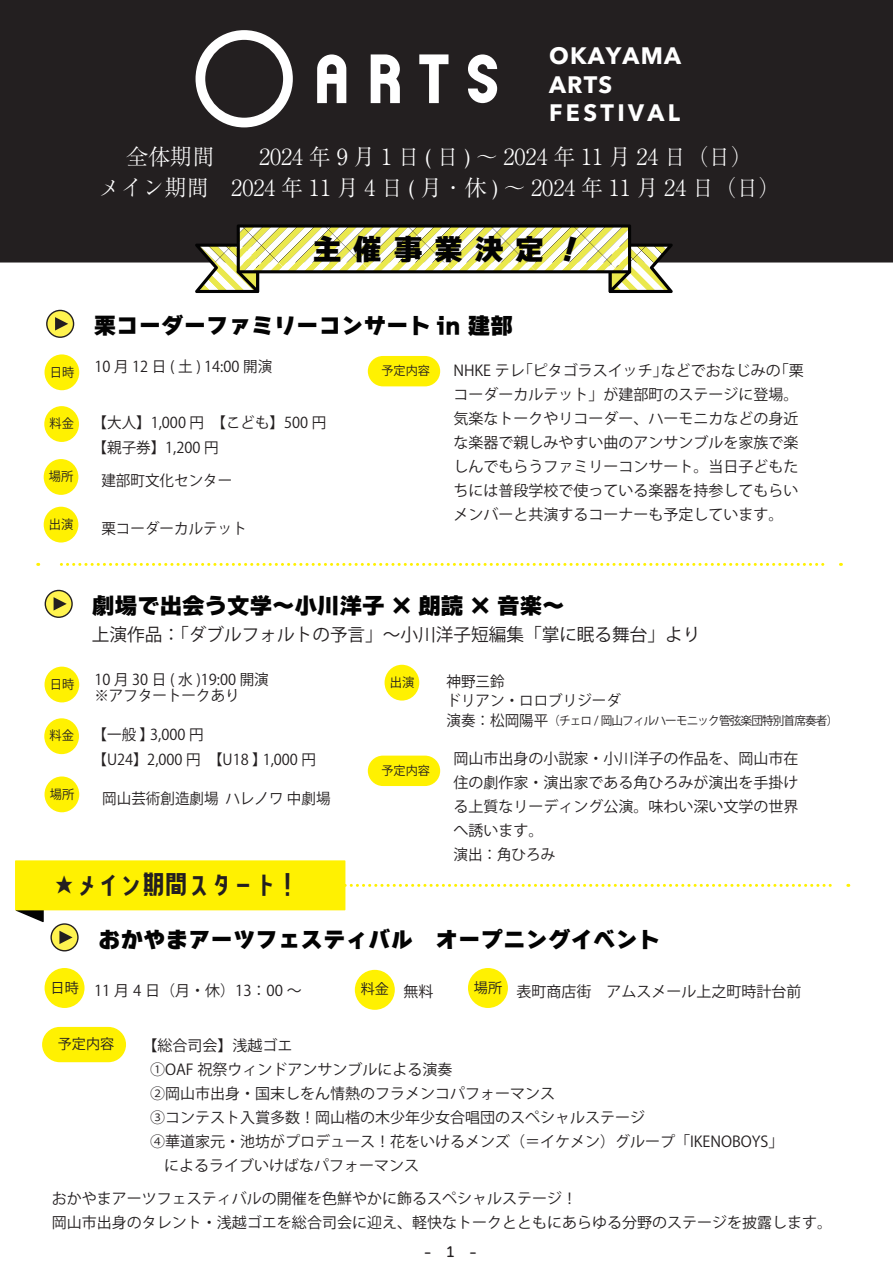
<style>
.page{position:relative;width:893px;height:1263px;background:#fff}
.page>*{position:absolute;margin:0;border:0;box-sizing:border-box;transform-origin:0 0}
.t1{font:28.95px "Wanpaku Ruika 08";letter-spacing:.4em;color:#030303}
.t2{font:28.5px "bananaslipplus";color:#231f20}
.t3{font:700 23.25px/28.7px "Avenir Next W1 G";letter-spacing:.05em;color:#fff}
.t4{font:22.5px "Wanpaku Ruika 08";color:#030303}
.t5{font:300 22.2px/31.5px "Ryumin Pr 6 N";color:#fff;text-align:center}
.t6{font:17.7px "Koz Go Pr 6 N";color:#231f20}
.t7{font:15px/24px "Koz Go Pr 6 N";color:#231f20}
.t8{font:14.25px "Mizolet";color:#231f20}
.t9{font:14.1px "Koz Go Pr 6 N";color:#231f20}
.t10{font:12.6px "Koz Go Pr 6 N";color:#231f20}
.t11{font:12.15px "Koz Go Pr 6 N";color:#231f20}
.t12{font:12px "Koz Go Pr 6 N";letter-spacing:-.075em;color:#231f20}
.s1{font-size:15px}
</style>
<div class="page">
<div style="left:0;top:0;width:893px;height:262px;background:#231f20"></div>
<svg style="left:317px;top:54px;width:29px;height:49px"></svg>
<svg style="left:371px;top:54px;width:29px;height:49px"></svg>
<svg style="left:419px;top:54px;width:29px;height:49px"></svg>
<svg style="left:468px;top:54px;width:29px;height:49px"></svg>
<svg style="left:196px;top:30px;width:97px;height:97px"></svg>
<svg style="left:195px;top:224px;width:478px;height:69px"></svg>
<div style="left:45px;top:968px;width:40px;height:40px;background:#fff101;border-radius:50%"></div>
<div style="left:468px;top:968px;width:40px;height:40px;background:#fff101;border-radius:50%"></div>
<div style="left:355px;top:970px;width:40px;height:40px;background:#fff101;border-radius:50%"></div>
<div style="left:42px;top:1027px;width:84px;height:35px;background:#fff101;border-radius:18px"></div>
<svg style="left:51px;top:924px;width:27px;height:27px"></svg>
<div style="left:50px;top:923px;width:29px;height:28px;border:1px solid #231f20;border-radius:50%"></div>
<svg style="left:59px;top:931px;width:14px;height:13px"></svg>
<div style="left:45px;top:354px;width:34px;height:36px;background:#fff101;border-radius:50%"></div>
<div style="left:44px;top:459px;width:34px;height:36px;background:#fff101;border-radius:50%"></div>
<div style="left:44px;top:406px;width:35px;height:36px;background:#fff101;border-radius:50%"></div>
<div style="left:44px;top:507px;width:34px;height:35px;background:#fff101;border-radius:50%"></div>
<div style="left:368px;top:356px;width:72px;height:30px;background:#fff101;border-radius:15px"></div>
<svg style="left:61px;top:563px;width:764px;height:3px"></svg>
<svg style="left:47px;top:310px;width:27px;height:27px"></svg>
<div style="left:46px;top:310px;width:28px;height:28px;border:1px solid #231f20;border-radius:50%"></div>
<svg style="left:55px;top:317px;width:13px;height:13px"></svg>
<div style="left:45px;top:667px;width:34px;height:35px;background:#fff101;border-radius:50%"></div>
<div style="left:45px;top:776px;width:34px;height:36px;background:#fff101;border-radius:50%"></div>
<div style="left:44px;top:718px;width:35px;height:36px;background:#fff101;border-radius:50%"></div>
<div style="left:385px;top:665px;width:34px;height:35px;background:#fff101;border-radius:50%"></div>
<div style="left:368px;top:756px;width:72px;height:30px;background:#fff101;border-radius:15px"></div>
<svg style="left:45px;top:590px;width:27px;height:27px"></svg>
<div style="left:45px;top:590px;width:28px;height:28px;border:1px solid #231f20;border-radius:50%"></div>
<svg style="left:54px;top:597px;width:13px;height:13px"></svg>
<svg style="left:15px;top:860px;width:817px;height:62px"></svg>
<h3 class="t3" style="left:549px;top:40px;width:133px">OKAYAMA<br>ARTS<br>FESTIVAL</h3>
<h3 class="t5" style="left:98px;top:139px;width:684px">全体期間　　2024 年 9 月 1 日 ( 日 ) ～ 2024 年 11 月 24 日（日）<br>メイン期間　2024 年 11 月 4 日 ( 月・休 ) ～ 2024 年 11 月 24 日（日）</h3>
<h1 class="t1" style="left:313px;top:234px;width:273px">主催事業決定！</h1>
<h3 class="t4" style="left:94px;top:314px;width:421px">栗コーダーファミリーコンサート in 建部</h3>
<p class="t7" style="left:453px;top:358px;width:352px">NHKE テレ「ピタゴラスイッチ」などでおなじみの「栗コーダーカルテット」が建部町のステージに登場。気楽なトークやリコーダー、ハーモニカなどの身近な楽器で親しみやすい曲のアンサンブルを家族で楽しんでもらうファミリーコンサート。当日子どもたちには普段学校で使っている楽器を持参してもらいメンバーと共演するコーナーも予定しています。</p>
<p class="t10" style="left:50px;top:365px;width:26px">日時</p>
<p class="t7" style="left:94px;top:355px;width:179px">10 月 12 日 ( 土 ) 14:00 開演</p>
<p class="t11" style="left:381px;top:364px;width:50px">予定内容</p>
<p class="t7" style="left:93px;top:411px;width:235px;line-height:24.9px">【大人】1,000 円　【こども】500 円【親子券】1,200 円</p>
<p class="t10" style="left:50px;top:416px;width:26px">料金</p>
<p class="t10" style="left:49px;top:469px;width:26px">場所</p>
<p class="t7" style="left:101px;top:469px;width:132px">建部町文化センター</p>
<p class="t10" style="left:49px;top:517px;width:26px">出演</p>
<p class="t7" style="left:101px;top:517px;width:147px">栗コーダーカルテット</p>
<h3 class="t4" style="left:92px;top:594px;width:474px">劇場で出会う文学～小川洋子 × 朗読 × 音楽～</h3>
<p class="t6" style="left:92px;top:624px;width:610px">上演作品：「ダブルフォルトの予言」～小川洋子短編集「掌に眠る舞台」より</p>
<p class="t10" style="left:50px;top:677px;width:26px">日時</p>
<p class="t10" style="left:50px;top:729px;width:26px">料金</p>
<p class="t10" style="left:50px;top:787px;width:26px">場所</p>
<p class="t7" style="left:94px;top:671px;width:176px;line-height:16.5px">10 月 30 日 ( 水 )19:00 開演※アフタートークあり</p>
<p class="t7" style="left:93px;top:723px;width:225px;line-height:24.9px">【一般 】3,000 円<br>【U24】2,000 円　【U18 】1,000 円</p>
<p class="t7" style="left:102px;top:787px;width:230px">岡山芸術創造劇場 ハレノワ 中劇場</p>
<p class="t10" style="left:390px;top:675px;width:26px">出演</p>
<p class="t7" style="left:446px;top:672px;width:176px;line-height:19.5px">神野三鈴<br>ドリアン・ロロブリジーダ</p>
<p class="t12" style="left:446px;top:714px;width:393px"><span class="s1">演奏：松岡陽平</span>（チェロ / 岡山フィルハーモニック管弦楽団特別首席奏者）</p>
<p class="t11" style="left:381px;top:763px;width:50px">予定内容</p>
<p class="t7" style="left:453px;top:746px;width:346px">岡山市出身の小説家・小川洋子の作品を、岡山市在住の劇作家・演出家である角ひろみが演出を手掛ける上質なリーディング公演。味わい深い文学の世界へ誘います。<br>演出：角ひろみ</p>
<h2 class="t2" style="left:53px;top:870px;width:247px">★メイン期間スタート！</h2>
<h3 class="t4" style="left:98px;top:928px;width:564px">おかやまアーツフェスティバル　オープニングイベント</h3>
<p class="t7" style="left:51px;top:978px;width:253px"><sup>日時</sup> 11 月 4 日（月・休）13：00 ～</p>
<p class="t9" style="left:361px;top:981px;width:74px">料金 <span class="s1">無料</span></p>
<p class="t7" style="left:474px;top:979px;width:329px"><sup>場所</sup> 表町商店街　アムスメール上之町時計台前</p>
<p class="t7" style="left:143px;top:1034px;width:151px">【総合司会】浅越ゴエ</p>
<p class="t7" style="left:150px;top:1058px;width:304px">①OAF 祝祭ウィンドアンサンブルによる演奏</p>
<p class="t7" style="left:150px;top:1082px;width:406px">②岡山市出身・国末しをん情熱のフラメンコパフォーマンス</p>
<p class="t7" style="left:150px;top:1106px;width:496px">③コンテスト入賞多数！岡山楷の木少年少女合唱団のスペシャルステージ</p>
<p class="t7" style="left:150px;top:1130px;width:635px">④華道家元・池坊がプロデュース！花をいけるメンズ（＝イケメン）グループ「IKENOBOYS」</p>
<p class="t7" style="left:164px;top:1154px;width:256px">によるライブいけばなパフォーマンス</p>
<p class="t9" style="left:58px;top:1036px;width:58px">予定内容</p>
<p class="t7" style="left:52px;top:1187px;width:781px">おかやまアーツフェスティバルの開催を色鮮やかに飾るスペシャルステージ！<br>岡山市出身のタレント・浅越ゴエを総合司会に迎え、軽快なトークとともにあらゆる分野のステージを披露します。</p>
<p class="t8" style="left:424px;top:1245px;width:55px">-　1　-</p>
</div>
